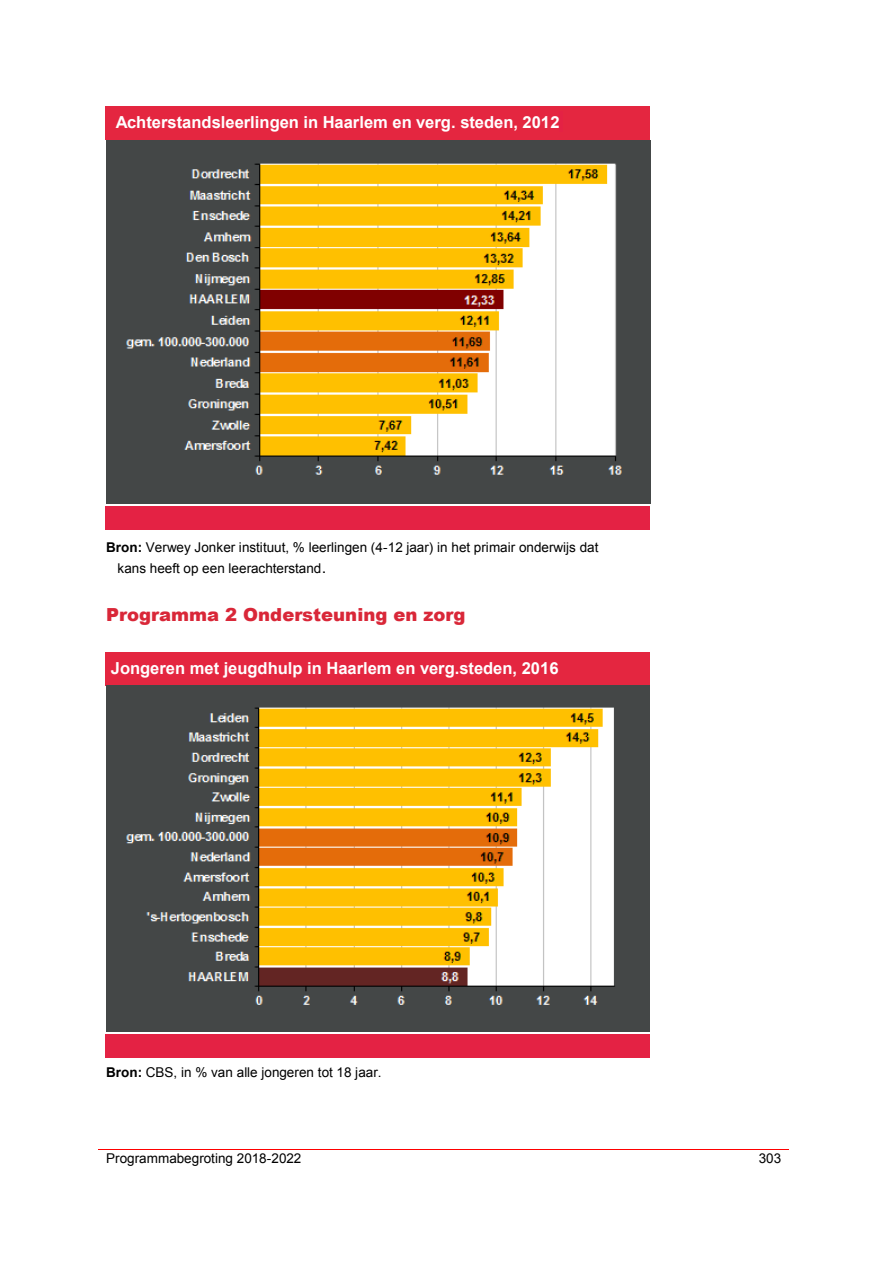
<style>
.page{position:relative;width:893px;height:1263px;background:#fff}
.page>*{position:absolute;margin:0;border:0;box-sizing:border-box;transform-origin:0 0}
.t1{font:900 18px "Arial";color:#d92738}
.t2{font:700 16.5px "Arial";color:#fff}
.t3{font:13.5px/20.9px "Arial";letter-spacing:.005em;color:#000}
.s1{font-weight:700}
.s2{font-size:16.5px}
</style>
<div class="page">
<hr style="left:98px;top:1149px;width:327px;height:1px;background:#f00">
<hr style="left:426px;top:1149px;width:84px;height:1px;background:#f00">
<hr style="left:511px;top:1149px;width:278px;height:1px;background:#f00">
<div style="left:105px;top:106px;width:545px;height:34px;background:#e42640"></div>
<hr style="left:560px;top:112px;width:3px;height:20px;background:#e42244">
<div style="left:105px;top:506px;width:72px;height:25px;background:#e42244"></div>
<div style="left:177px;top:506px;width:72px;height:25px;background:#e42244"></div>
<div style="left:249px;top:506px;width:72px;height:25px;background:#e42244"></div>
<div style="left:321px;top:506px;width:72px;height:25px;background:#e42244"></div>
<div style="left:393px;top:506px;width:72px;height:25px;background:#e42244"></div>
<div style="left:465px;top:506px;width:72px;height:25px;background:#e42244"></div>
<div style="left:537px;top:506px;width:72px;height:25px;background:#e42244"></div>
<div style="left:609px;top:506px;width:41px;height:25px;background:#e42244"></div>
<div style="left:105px;top:652px;width:545px;height:34px;background:#e42640"></div>
<div style="left:105px;top:1034px;width:72px;height:24px;background:#e42244"></div>
<div style="left:177px;top:1034px;width:72px;height:24px;background:#e42244"></div>
<div style="left:249px;top:1034px;width:72px;height:24px;background:#e42244"></div>
<div style="left:321px;top:1034px;width:72px;height:24px;background:#e42244"></div>
<div style="left:393px;top:1034px;width:72px;height:24px;background:#e42244"></div>
<div style="left:465px;top:1034px;width:72px;height:24px;background:#e42244"></div>
<div style="left:537px;top:1034px;width:72px;height:24px;background:#e42244"></div>
<div style="left:609px;top:1034px;width:41px;height:24px;background:#e42244"></div>
<img style="left:106px;top:140px;width:545px;height:363px">
<img style="left:106px;top:686px;width:544px;height:345px">
<p class="t2" style="left:116px;top:111px;width:445px">Achterstandsleerlingen in Haarlem en verg. steden, 2012</p>
<p class="t3" style="left:118px;top:537px;width:482px;text-indent:-11px"><span class="s1">Bron:</span> Verwey Jonker instituut, % leerlingen (4-12 jaar) in het primair onderwijs dat kans heeft op een leerachterstand<span class="s2">.</span></p>
<h1 class="t1" style="left:106px;top:601px;width:361px">Programma 2 Ondersteuning en zorg</h1>
<p class="t2" style="left:111px;top:657px;width:449px">Jongeren met jeugdhulp in Haarlem en verg.steden, 2016</p>
<p class="t3" style="left:106px;top:1062px;width:277px"><span class="s1">Bron:</span> CBS, in % van alle jongeren tot 18 jaar.</p>
<p class="t3" style="left:106px;top:1148px;width:197px">Programmabegroting 2018-2022</p>
<p class="t3" style="left:759px;top:1148px;width:24px">303</p>
</div>
